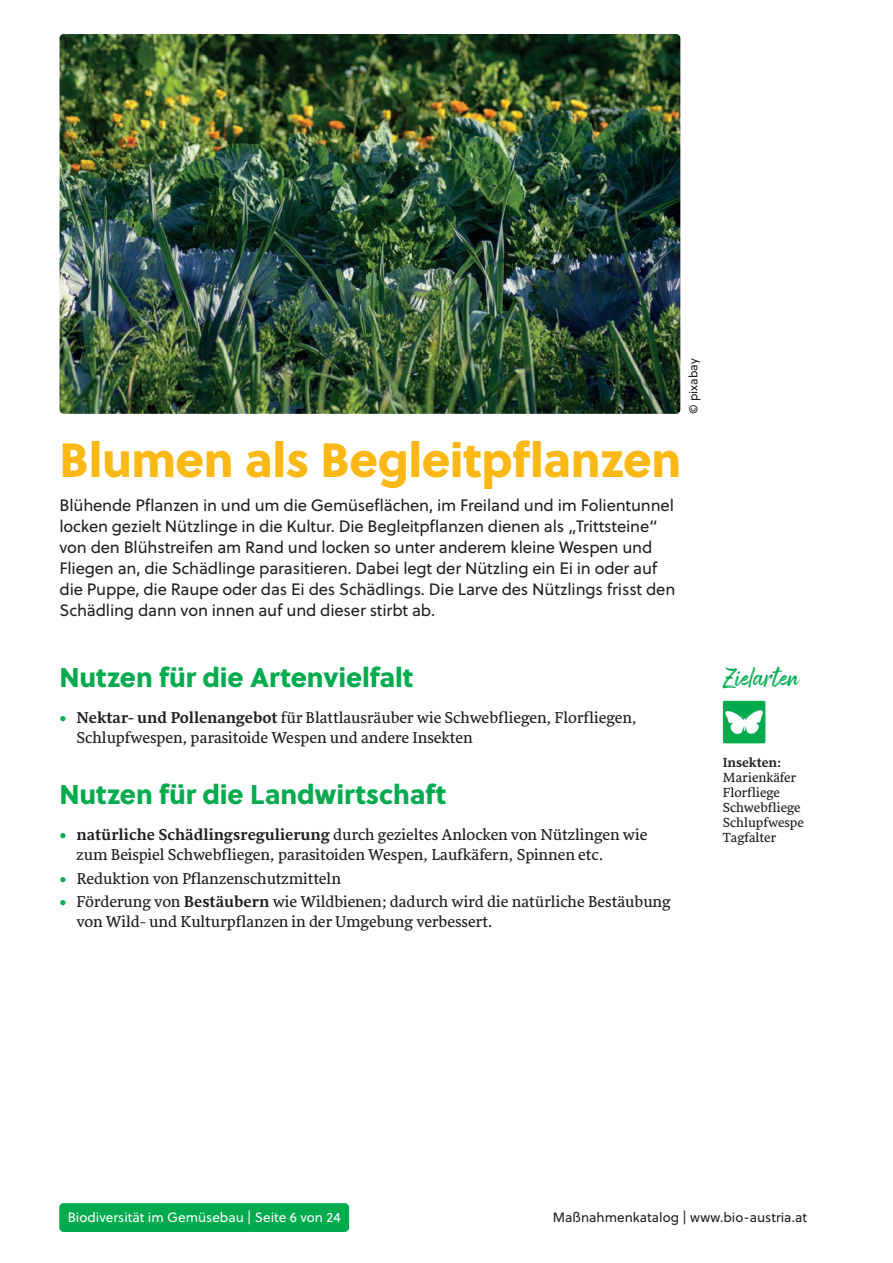
<style>
.page{position:relative;width:893px;height:1263px;background:#fff}
.page>*{position:absolute;margin:0;border:0;box-sizing:border-box;transform-origin:0 0}
.t1{font:48px "Soleil Xb";letter-spacing:-.01em;color:#fcb814}
.t2{font:27px "Soleil Xb";letter-spacing:-.005em;color:#00ab4d}
.t3{font:24px "Arsilon";color:#00ab4d}
.t4{font:16.5px/21px "Soleil";letter-spacing:-.01em;color:#231f20}
.t5{font:16.2px/19.5px "Sirba";color:#231f20}
.t6{font:13.5px/15px "Sirba";color:#231f20}
.t7{font:13.5px "Soleil";color:#fff}
.t8{font:13.5px "Soleil";color:#231f20}
.t9{font:700 13.5px "Sirba";color:#231f20}
.t10{font:12px "Soleil";color:#231f20}
.s1{color:#00ab4d}
.s2{font-weight:700}
</style>
<div class="page">
<div style="left:59px;top:1203px;width:290px;height:29px;background:#00ab4d;border-radius:4px"></div>
<img style="left:60px;top:34px;width:620px;height:380px">
<img style="left:723px;top:701px;width:42px;height:42px">
<p class="t10" style="left:686px;top:414px;width:57px;rotate:-90deg">© pixabay</p>
<h1 class="t1" style="left:60px;top:428px;width:623px">Blumen als Begleitpflanzen</h1>
<p class="t4" style="left:60px;top:495px;width:617px">Blühende Pflanzen in und um die Gemüseflächen, im Freiland und im Folientunnel locken gezielt Nützlinge in die Kultur. Die Begleitpflanzen dienen als „Trittsteine“ von den Blühstreifen am Rand und locken so unter anderem kleine Wespen und Fliegen an, die Schädlinge parasitieren. Dabei legt der Nützling ein Ei in oder auf die Puppe, die Raupe oder das Ei des Schädlings. Die Larve des Nützlings frisst den Schädling dann von innen auf und dieser stirbt ab.</p>
<h2 class="t2" style="left:60px;top:659px;width:355px">Nutzen für die Artenvielfalt</h2>
<p class="t5" style="left:77px;top:709px;width:562px;text-indent:-17px"><span class="s1">•</span> <span class="s2">Nektar- und Pollenangebot</span> für Blattlausräuber wie Schwebfliegen, Florfliegen,<br>Schlupfwespen, parasitoide Wespen und andere Insekten</p>
<h2 class="t2" style="left:60px;top:776px;width:388px">Nutzen für die Landwirtschaft</h2>
<p class="t5" style="left:77px;top:826px;width:572px;text-indent:-17px"><span class="s1">•</span> <span class="s2">natürliche Schädlingsregulierung</span> durch gezieltes Anlocken von Nützlingen wie zum Beispiel Schwebfliegen, parasitoiden Wespen, Laufkäfern, Spinnen etc.</p>
<p class="t5" style="left:60px;top:869px;width:283px"><span class="s1">•</span> Reduktion von Pflanzenschutzmitteln</p>
<p class="t5" style="left:77px;top:893px;width:596px;text-indent:-17px"><span class="s1">•</span> Förderung von <span class="s2">Bestäubern</span> wie Wildbienen; dadurch wird die natürliche Bestäubung von Wild- und Kulturpflanzen in der Umgebung verbessert.</p>
<h3 class="t3" style="left:723px;top:663px;width:78px">Zielarten</h3>
<p class="t9" style="left:723px;top:752px;width:60px">Insekten:</p>
<p class="t6" style="left:723px;top:770px;width:83px">Marienkäfer<br>Florfliege<br>Schwebfliege<br>Schlupfwespe<br>Tagfalter</p>
<p class="t7" style="left:68px;top:1208px;width:274px">Biodiversität im Gemüsebau | Seite 6 von 24</p>
<p class="t8" style="left:553px;top:1208px;width:256px">Maßnahmenkatalog | www.bio-austria.at</p>
</div>
